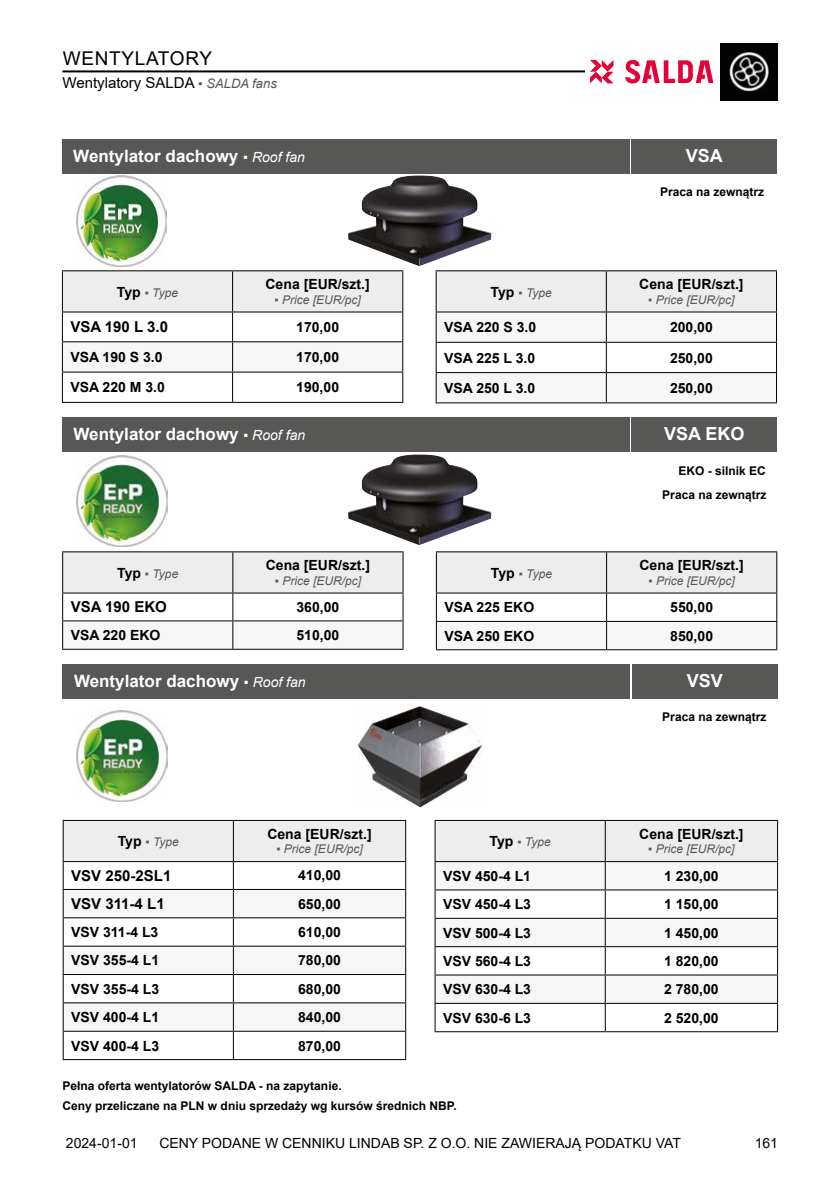
<style>
.page{position:relative;width:840px;height:1191px;background:#fff}
.page>*{position:absolute;margin:0;border:0;box-sizing:border-box;transform-origin:0 0}
.t1{font:19px "Arial";letter-spacing:.035em;color:#000}
.t2{font:700 18px "Arial";color:#fff}
.t3{font:700 17px "Arial";color:#fff}
.t4{font:700 15px "Arial";color:#000}
.t5{font:15px "Arial";color:#000}
.t6{font:700 14px "Arial";color:#000}
.t7{font:14px "Arial";color:#000}
.t8{font:700 12px/20px "Arial";color:#000}
.t9{font:italic 12px "Arial";color:#575756}
.s1{font-style:italic;font-size:13px;color:#575756}
.s2{font-weight:400;font-style:italic;font-size:14px}
.s3{font-weight:700;font-style:normal;font-size:14px;color:#000}
</style>
<div class="page">
<hr style="left:62px;top:70px;width:652px;height:2px;background:#000">
<img style="left:720px;top:43px;width:57px;height:57px">
<div style="left:62px;top:139px;width:567px;height:34px;background:#575756"></div>
<div style="left:630px;top:139px;width:146px;height:34px;background:#575756"></div>
<img style="left:348px;top:175px;width:143px;height:91px">
<hr style="left:62px;top:402px;width:170px;height:1px;background:#000">
<hr style="left:232px;top:402px;width:171px;height:1px;background:#000">
<hr style="left:62px;top:270px;width:170px;height:1px;background:#000">
<svg style="left:62px;top:271px;width:341px;height:131px"></svg>
<hr style="left:62px;top:372px;width:1px;height:30px;background:#000">
<hr style="left:402px;top:372px;width:1px;height:30px;background:#000">
<hr style="left:232px;top:270px;width:171px;height:1px;background:#000">
<hr style="left:62px;top:271px;width:1px;height:40px;background:#000">
<hr style="left:62px;top:311px;width:170px;height:1px;background:#000">
<hr style="left:232px;top:271px;width:1px;height:40px;background:#000">
<hr style="left:435px;top:270px;width:171px;height:1px;background:#000">
<svg style="left:435px;top:271px;width:341px;height:132px"></svg>
<hr style="left:435px;top:402px;width:171px;height:1px;background:#000">
<hr style="left:606px;top:270px;width:170px;height:1px;background:#000">
<hr style="left:435px;top:271px;width:1px;height:40px;background:#000">
<hr style="left:435px;top:311px;width:171px;height:1px;background:#000">
<hr style="left:605px;top:271px;width:1px;height:40px;background:#000">
<img style="left:76px;top:176px;width:91px;height:90px">
<div style="left:63px;top:664px;width:567px;height:34px;background:#575756"></div>
<div style="left:631px;top:664px;width:146px;height:34px;background:#575756"></div>
<hr style="left:233px;top:1059px;width:173px;height:1px;background:#000">
<svg style="left:63px;top:820px;width:343px;height:239px"></svg>
<hr style="left:63px;top:1059px;width:170px;height:1px;background:#000">
<hr style="left:233px;top:820px;width:173px;height:1px;background:#000">
<hr style="left:63px;top:821px;width:1px;height:40px;background:#000">
<hr style="left:63px;top:861px;width:170px;height:1px;background:#000">
<hr style="left:233px;top:821px;width:1px;height:40px;background:#000">
<hr style="left:605px;top:1031px;width:172px;height:1px;background:#000">
<svg style="left:434px;top:820px;width:343px;height:211px"></svg>
<hr style="left:434px;top:1031px;width:171px;height:1px;background:#000">
<hr style="left:605px;top:820px;width:172px;height:1px;background:#000">
<hr style="left:434px;top:821px;width:1px;height:40px;background:#000">
<hr style="left:434px;top:861px;width:171px;height:1px;background:#000">
<hr style="left:604px;top:821px;width:1px;height:40px;background:#000">
<img style="left:76px;top:710px;width:91px;height:91px">
<hr style="left:62px;top:649px;width:171px;height:1px;background:#000">
<hr style="left:233px;top:649px;width:170px;height:1px;background:#000">
<hr style="left:62px;top:551px;width:171px;height:1px;background:#000">
<svg style="left:62px;top:552px;width:341px;height:97px"></svg>
<hr style="left:233px;top:551px;width:170px;height:1px;background:#000">
<hr style="left:62px;top:552px;width:1px;height:40px;background:#000">
<hr style="left:62px;top:592px;width:171px;height:1px;background:#000">
<hr style="left:232px;top:552px;width:1px;height:40px;background:#000">
<hr style="left:435px;top:551px;width:171px;height:1px;background:#000">
<svg style="left:435px;top:552px;width:341px;height:98px"></svg>
<hr style="left:435px;top:649px;width:171px;height:1px;background:#000">
<hr style="left:606px;top:551px;width:170px;height:1px;background:#000">
<hr style="left:435px;top:552px;width:1px;height:40px;background:#000">
<hr style="left:435px;top:592px;width:171px;height:1px;background:#000">
<hr style="left:605px;top:552px;width:1px;height:40px;background:#000">
<div style="left:62px;top:417px;width:567px;height:34px;background:#575756"></div>
<div style="left:631px;top:417px;width:145px;height:34px;background:#575756"></div>
<img style="left:76px;top:455px;width:91px;height:91px">
<img style="left:348px;top:454px;width:143px;height:91px">
<img style="left:358px;top:705px;width:125px;height:103px">
<div style="left:585px;top:43px;width:132px;height:57px;background:#fff"></div>
<svg style="left:590px;top:60px;width:23px;height:23px"></svg>
<svg style="left:625px;top:60px;width:88px;height:23px"></svg>
<h1 class="t1" style="left:63px;top:45px;width:151px">WENTYLATORY</h1>
<p class="t5" style="left:62px;top:72px;width:216px">Wentylatory SALDA <span class="s1">▪ SALDA fans</span></p>
<p class="t3" style="left:73px;top:144px;width:233px">Wentylator dachowy <span class="s2">▪ Roof fan</span></p>
<p class="t2" style="left:685px;top:143px;width:39px">VSA</p>
<p class="t8" style="left:659px;top:182px;width:106px">Praca na zewnątrz</p>
<p class="t9" style="left:117px;top:284px;width:63px"><span class="s3">Typ</span> ▪ Type</p>
<p class="t6" style="left:265px;top:274px;width:106px">Cena [EUR/szt.]</p>
<p class="t9" style="left:274px;top:292px;width:88px">▪ Price [EUR/pc]</p>
<p class="t9" style="left:490px;top:284px;width:63px"><span class="s3">Typ</span> ▪ Type</p>
<p class="t6" style="left:639px;top:274px;width:106px">Cena [EUR/szt.]</p>
<p class="t9" style="left:648px;top:292px;width:88px">▪ Price [EUR/pc]</p>
<p class="t4" style="left:70px;top:316px;width:99px">VSA 190 L 3.0</p>
<p class="t6" style="left:296px;top:317px;width:44px">170,00</p>
<p class="t6" style="left:70px;top:347px;width:94px">VSA 190 S 3.0</p>
<p class="t6" style="left:296px;top:347px;width:44px">170,00</p>
<p class="t6" style="left:70px;top:377px;width:96px">VSA 220 M 3.0</p>
<p class="t6" style="left:296px;top:377px;width:44px">190,00</p>
<p class="t6" style="left:444px;top:317px;width:94px">VSA 220 S 3.0</p>
<p class="t6" style="left:669px;top:317px;width:44px">200,00</p>
<p class="t6" style="left:444px;top:348px;width:93px">VSA 225 L 3.0</p>
<p class="t6" style="left:669px;top:348px;width:44px">250,00</p>
<p class="t6" style="left:444px;top:378px;width:93px">VSA 250 L 3.0</p>
<p class="t6" style="left:669px;top:378px;width:44px">250,00</p>
<p class="t3" style="left:73px;top:422px;width:233px">Wentylator dachowy <span class="s2">▪ Roof fan</span></p>
<p class="t2" style="left:663px;top:421px;width:82px">VSA EKO</p>
<p class="t8" style="left:662px;top:458px;width:106px;line-height:24px;text-align:right">EKO - silnik EC<br>Praca na zewnątrz</p>
<p class="t9" style="left:117px;top:565px;width:63px"><span class="s3">Typ</span> ▪ Type</p>
<p class="t6" style="left:265px;top:555px;width:106px">Cena [EUR/szt.]</p>
<p class="t9" style="left:274px;top:573px;width:88px">▪ Price [EUR/pc]</p>
<p class="t9" style="left:490px;top:565px;width:63px"><span class="s3">Typ</span> ▪ Type</p>
<p class="t6" style="left:639px;top:555px;width:106px">Cena [EUR/szt.]</p>
<p class="t9" style="left:648px;top:573px;width:88px">▪ Price [EUR/pc]</p>
<p class="t4" style="left:71px;top:596px;width:98px">VSA 190 EKO</p>
<p class="t6" style="left:296px;top:597px;width:44px">360,00</p>
<p class="t6" style="left:71px;top:625px;width:91px">VSA 220 EKO</p>
<p class="t6" style="left:296px;top:625px;width:44px">510,00</p>
<p class="t6" style="left:444px;top:597px;width:91px">VSA 225 EKO</p>
<p class="t6" style="left:670px;top:597px;width:44px">550,00</p>
<p class="t6" style="left:444px;top:626px;width:91px">VSA 250 EKO</p>
<p class="t6" style="left:670px;top:626px;width:44px">850,00</p>
<p class="t3" style="left:74px;top:669px;width:233px">Wentylator dachowy <span class="s2">▪ Roof fan</span></p>
<p class="t2" style="left:686px;top:668px;width:38px">VSV</p>
<p class="t8" style="left:662px;top:707px;width:106px">Praca na zewnątrz</p>
<p class="t9" style="left:118px;top:834px;width:63px"><span class="s3">Typ</span> ▪ Type</p>
<p class="t6" style="left:267px;top:824px;width:106px">Cena [EUR/szt.]</p>
<p class="t9" style="left:276px;top:841px;width:88px">▪ Price [EUR/pc]</p>
<p class="t9" style="left:489px;top:834px;width:63px"><span class="s3">Typ</span> ▪ Type</p>
<p class="t6" style="left:639px;top:824px;width:106px">Cena [EUR/szt.]</p>
<p class="t9" style="left:648px;top:841px;width:88px">▪ Price [EUR/pc]</p>
<p class="t4" style="left:71px;top:865px;width:102px">VSV 250-2SL1</p>
<p class="t6" style="left:298px;top:865px;width:44px">410,00</p>
<p class="t4" style="left:71px;top:893px;width:95px">VSV 311-4 L1</p>
<p class="t6" style="left:298px;top:894px;width:44px">650,00</p>
<p class="t6" style="left:71px;top:922px;width:89px">VSV 311-4 L3</p>
<p class="t6" style="left:298px;top:922px;width:44px">610,00</p>
<p class="t6" style="left:71px;top:950px;width:89px">VSV 355-4 L1</p>
<p class="t6" style="left:298px;top:950px;width:44px">780,00</p>
<p class="t6" style="left:71px;top:979px;width:89px">VSV 355-4 L3</p>
<p class="t6" style="left:298px;top:979px;width:44px">680,00</p>
<p class="t6" style="left:71px;top:1007px;width:89px">VSV 400-4 L1</p>
<p class="t6" style="left:298px;top:1007px;width:44px">840,00</p>
<p class="t6" style="left:71px;top:1035px;width:89px">VSV 400-4 L3</p>
<p class="t6" style="left:298px;top:1035px;width:44px">870,00</p>
<p class="t6" style="left:443px;top:866px;width:89px">VSV 450-4 L1</p>
<p class="t6" style="left:663px;top:866px;width:56px">1 230,00</p>
<p class="t6" style="left:443px;top:894px;width:89px">VSV 450-4 L3</p>
<p class="t6" style="left:663px;top:894px;width:56px">1 150,00</p>
<p class="t6" style="left:443px;top:922px;width:89px">VSV 500-4 L3</p>
<p class="t6" style="left:663px;top:922px;width:56px">1 450,00</p>
<p class="t6" style="left:443px;top:951px;width:89px">VSV 560-4 L3</p>
<p class="t6" style="left:663px;top:951px;width:56px">1 820,00</p>
<p class="t6" style="left:443px;top:979px;width:89px">VSV 630-4 L3</p>
<p class="t6" style="left:663px;top:979px;width:56px">2 780,00</p>
<p class="t6" style="left:443px;top:1007px;width:89px">VSV 630-6 L3</p>
<p class="t6" style="left:663px;top:1007px;width:56px">2 520,00</p>
<p class="t8" style="left:62px;top:1076px;width:395px">Pełna oferta wentylatorów SALDA - na zapytanie.<br>Ceny przeliczane na PLN w dniu sprzedaży wg kursów średnich NBP.</p>
<p class="t7" style="left:66px;top:1133px;width:73px">2024-01-01</p>
<p class="t7" style="left:159px;top:1133px;width:522px">CENY PODANE W CENNIKU LINDAB SP. Z O.O. NIE ZAWIERAJĄ PODATKU VAT</p>
<p class="t7" style="left:754px;top:1133px;width:25px">161</p>
</div>
